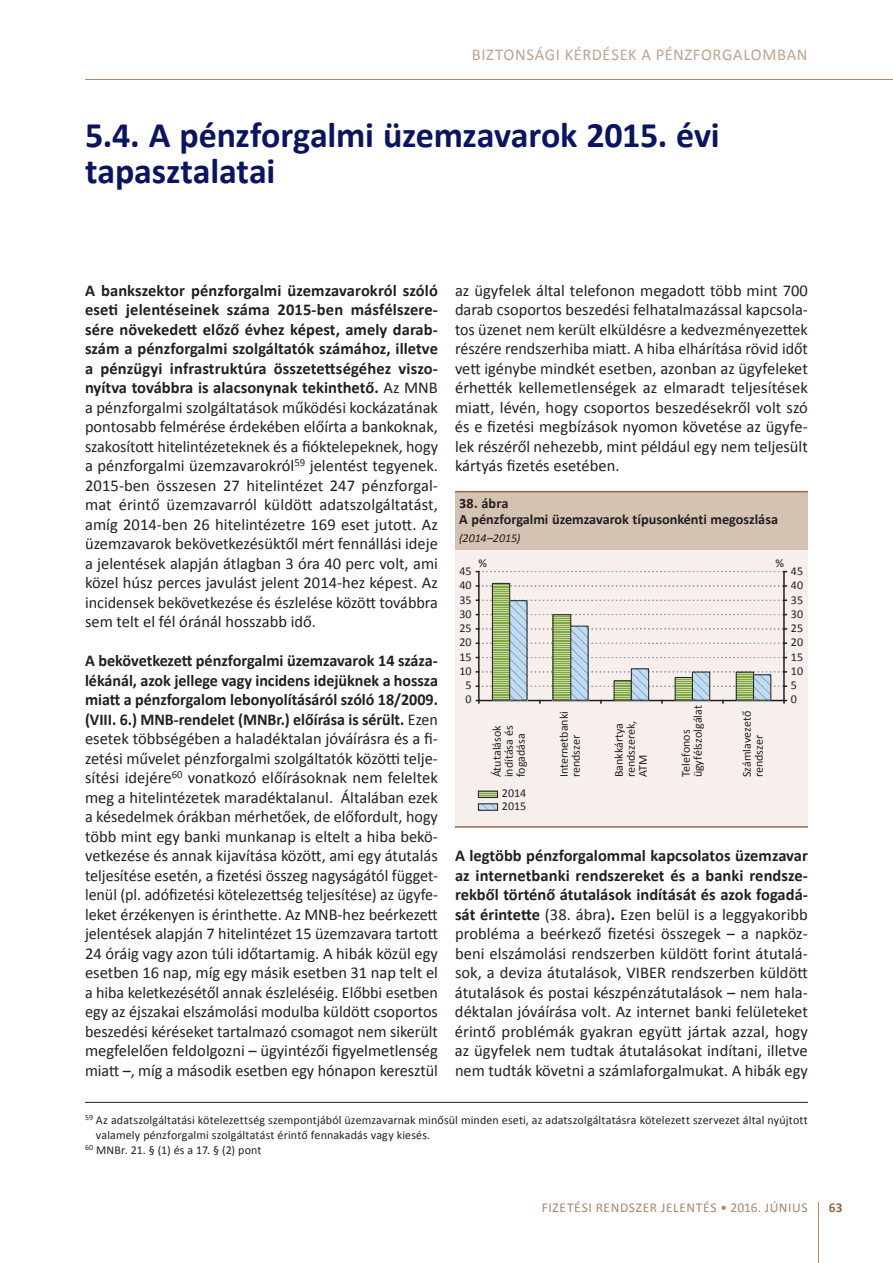
<style>
.page{position:relative;width:893px;height:1263px;background:#fff}
.page>*{position:absolute;margin:0;border:0;box-sizing:border-box;transform-origin:0 0}
.t1{font:700 36px/36px "Calibri";letter-spacing:-.005em;color:#0b145e}
.t2{font:16.5px/19.5px "Calibri";color:#231f20;text-align:justify}
.t3{font:16.5px "Calibri";color:#bda48f}
.t4{font:700 14.25px/15.8px "Calibri";color:#231f20}
.t5{font:13.5px "Calibri";letter-spacing:.045em;color:#a6886c}
.t6{font:700 13.5px "Calibri";color:#8e6d4b}
.t7{font:12px/12px "Calibri";letter-spacing:.005em;color:#231f20}
.t8{font:italic 12px "Calibri";letter-spacing:-.005em;color:#231f20}
.s1{font-weight:700}
</style>
<div class="page">
<hr style="left:818px;top:1202px;width:1px;height:61px;background:#a6886c">
<hr style="left:85px;top:79px;width:808px;height:1px;background:#a6886c">
<hr style="left:85px;top:1102px;width:723px;height:1px;background:#231f20">
<div style="left:455px;top:492px;width:353px;height:58px;background:#d4c2b3"></div>
<div style="left:455px;top:550px;width:353px;height:277px;background:#f6efec"></div>
<hr style="left:455px;top:491px;width:353px;height:1px;background:#8e6d4b">
<hr style="left:455px;top:826px;width:353px;height:2px;background:#8e6d4b">
<hr style="left:478px;top:572px;width:2px;height:128px;background:#231f20">
<svg style="left:476px;top:700px;width:310px;height:3px"></svg>
<svg style="left:476px;top:685px;width:310px;height:2px"></svg>
<svg style="left:476px;top:671px;width:310px;height:2px"></svg>
<svg style="left:476px;top:657px;width:310px;height:1px"></svg>
<svg style="left:476px;top:642px;width:310px;height:2px"></svg>
<svg style="left:476px;top:628px;width:310px;height:2px"></svg>
<svg style="left:476px;top:614px;width:310px;height:1px"></svg>
<svg style="left:476px;top:599px;width:310px;height:2px"></svg>
<svg style="left:476px;top:585px;width:310px;height:2px"></svg>
<svg style="left:476px;top:571px;width:310px;height:1px"></svg>
<hr style="left:783px;top:572px;width:2px;height:128px;background:#231f20">
<svg style="left:738px;top:674px;width:14px;height:24px"></svg>
<div style="left:736px;top:672px;width:18px;height:28px;border:1px solid #231f20"></div>
<svg style="left:677px;top:679px;width:14px;height:19px"></svg>
<div style="left:675px;top:677px;width:18px;height:23px;border:1px solid #231f20"></div>
<svg style="left:616px;top:682px;width:14px;height:16px"></svg>
<div style="left:614px;top:680px;width:18px;height:20px;border:1px solid #231f20"></div>
<svg style="left:555px;top:616px;width:14px;height:82px"></svg>
<svg style="left:494px;top:585px;width:14px;height:113px;background:#9fbc6d"></svg>
<div style="left:492px;top:583px;width:18px;height:117px;border:1px solid #231f20"></div>
<svg style="left:755px;top:676px;width:14px;height:22px"></svg>
<div style="left:753px;top:674px;width:18px;height:26px;border:1px solid #231f20"></div>
<svg style="left:694px;top:674px;width:14px;height:24px"></svg>
<div style="left:692px;top:672px;width:18px;height:28px;border:1px solid #231f20"></div>
<svg style="left:633px;top:670px;width:14px;height:28px"></svg>
<div style="left:631px;top:668px;width:18px;height:32px;border:1px solid #231f20"></div>
<svg style="left:572px;top:628px;width:14px;height:70px"></svg>
<svg style="left:511px;top:602px;width:14px;height:96px"></svg>
<div style="left:509px;top:600px;width:18px;height:100px;border:1px solid #231f20"></div>
<svg style="left:480px;top:805px;width:16px;height:4px"></svg>
<div style="left:478px;top:803px;width:20px;height:8px;border:1px solid #231f20"></div>
<svg style="left:480px;top:793px;width:16px;height:3px"></svg>
<div style="left:478px;top:791px;width:20px;height:7px;border:1px solid #231f20"></div>
<p class="t3" style="left:472px;top:44px;width:11px">Biztonságikér</p>
<p class="t3" style="left:592px;top:44px;width:13px">désekapénzforgalomban</p>
<h1 class="t1" style="left:85px;top:117px;width:636px">5.4. A pénzforgalmi üzemzavarok 2015. évi tapasztalatai</h1>
<p class="t2" style="left:455px;top:281px;width:354px">az ügyfelek által telefonon megadott több mint 700 darab csoportos beszedési felhatalmazással kapcsola&shy;tos üzenet nem került elküldésre a kedvezményezettek részére rendszerhiba miatt. A hiba elhárítása rövid időt vett igénybe mindkét esetben, azonban az ügyfeleket érhették kellemetlenségek az elmaradt teljesítések miatt, lévén, hogy csoportos beszedésekről volt szó és e fizetési megbízások nyomon követése az ügyfe&shy;lek részéről nehezebb, mint például egy nem teljesült kártyás fizetés esetében.</p>
<p class="t2" style="left:85px;top:281px;width:354px"><span class="s1">A bankszektor pénzforgalmi üzemzavarokról szóló eseti jelentéseinek száma 2015-ben másfélszere&shy;sére növekedett előző évhez képest, amely darab&shy;szám a pénzforgalmi szolgáltatók számához, illetve a pénzügyi infrastruktúra összetettségéhez viszo&shy;nyítva továbbra is alacsonynak tekinthető.</span> Az MNB a pénzforgalmi szolgáltatások működési kockázatának pontosabb felmérése érdekében előírta a bankoknak, szakosított hitelintézeteknek és a fióktelepeknek, hogy a pénzforgalmi üzemzavarokról<sup>59</sup> jelentést tegyenek.<br>2015-ben összesen 27 hitelintézet 247 pénzforgal&shy;mat érintő üzemzavarról küldött adatszolgáltatást, amíg 2014-ben 26 hitelintézetre 169 eset jutott. Az üzemzavarok bekövetkezésüktől mért fennállási ideje a jelentések alapján átlagban 3 óra 40 perc volt, ami közel húsz perces javulást jelent 2014-hez képest. Az incidensek bekövetkezése és észlelése között továbbra sem telt el fél óránál hosszabb idő.</p>
<p class="t2" style="left:85px;top:651px;width:354px"><span class="s1">A bekövetkezett pénzforgalmi üzemzavarok 14 száza&shy;lékánál, azok jellege vagy incidens idejüknek a hossza miatt a pénzforgalom lebonyolításáról szóló 18/2009. (VIII. 6.) MNB-rendelet (MNBr.) előírása is sérült.</span> Ezen esetek többségében a haladéktalan jóváírásra és a fi&shy;zetési művelet pénzforgalmi szolgáltatók közötti telje&shy;sítési idejére<sup>60</sup> vonatkozó előírásoknak nem feleltek meg a hitelintézetek maradéktalanul. Általában ezek a késedelmek órákban mérhetőek, de előfordult, hogy több mint egy banki munkanap is eltelt a hiba bekö&shy;vetkezése és annak kijavítása között, ami egy átutalás teljesítése esetén, a fizetési összeg nagyságától függet&shy;lenül (pl. adófizetési kötelezettség teljesítése) az ügyfe&shy;leket érzékenyen is érinthette. Az MNB-hez beérkezett jelentések alapján 7 hitelintézet 15 üzemzavara tartott 24 óráig vagy azon túli időtartamig. A hibák közül egy esetben 16 nap, míg egy másik esetben 31 nap telt el a hiba keletkezésétől annak észleléséig. Előbbi esetben egy az éjszakai elszámolási modulba küldött csoportos beszedési kéréseket tartalmazó csomagot nem sikerült megfelelően feldolgozni – ügyintézői figyelmetlenség miatt –, míg a második esetben egy hónapon keresztül</p>
<p class="t4" style="left:459px;top:496px;width:320px">38. ábra<br>A pénzforgalmi üzemzavarok típusonkénti megoszlása</p>
<p class="t8" style="left:459px;top:530px;width:63px">(2014–2015)</p>
<p class="t7" style="left:478px;top:556px;width:10px">%</p>
<p class="t7" style="left:775px;top:556px;width:10px">%</p>
<p class="t7" style="left:791px;top:565px;width:14px">45</p>
<p class="t7" style="left:459px;top:565px;width:14px">45</p>
<p class="t7" style="left:791px;top:579px;width:14px">40</p>
<p class="t7" style="left:459px;top:579px;width:14px">40</p>
<p class="t7" style="left:791px;top:593px;width:14px">35</p>
<p class="t7" style="left:459px;top:593px;width:14px">35</p>
<p class="t7" style="left:791px;top:607px;width:14px">30</p>
<p class="t7" style="left:459px;top:607px;width:14px">30</p>
<p class="t7" style="left:791px;top:622px;width:14px">25</p>
<p class="t7" style="left:459px;top:622px;width:14px">25</p>
<p class="t7" style="left:791px;top:636px;width:14px">20</p>
<p class="t7" style="left:459px;top:636px;width:14px">20</p>
<p class="t7" style="left:791px;top:650px;width:14px">15</p>
<p class="t7" style="left:459px;top:650px;width:14px">15</p>
<p class="t7" style="left:791px;top:664px;width:14px">10</p>
<p class="t7" style="left:459px;top:664px;width:14px">10</p>
<p class="t7" style="left:791px;top:679px;width:8px">5</p>
<p class="t7" style="left:466px;top:679px;width:8px">5</p>
<p class="t7" style="left:791px;top:693px;width:8px">0</p>
<p class="t7" style="left:466px;top:693px;width:8px">0</p>
<p class="t7" style="left:679px;top:777px;width:74px;rotate:-90deg">Telefonos ügyfélszolgálat</p>
<p class="t7" style="left:740px;top:777px;width:68px;rotate:-90deg">Számlavezető rendszer</p>
<p class="t7" style="left:557px;top:777px;width:68px;rotate:-90deg">Internetbanki rendszer</p>
<p class="t7" style="left:612px;top:777px;width:58px;rotate:-90deg">Bankkártya rendszerek,<br>ATM</p>
<p class="t7" style="left:490px;top:777px;width:54px;text-align:justify;rotate:-90deg">Átutalások indítása és fogadása</p>
<p class="t7" style="left:502px;top:787px;width:26px">2014</p>
<p class="t7" style="left:502px;top:799px;width:26px">2015</p>
<p class="t2" style="left:455px;top:846px;width:354px"><span class="s1">A legtöbb pénzforgalommal kapcsolatos üzemzavar az internetbanki rendszereket és a banki rendsze&shy;rekből történő átutalások indítását és azok fogadá&shy;sát érintette</span> (38. ábra)<span class="s1">.</span> Ezen belül is a leggyakoribb probléma a beérkező fizetési összegek – a napköz&shy;beni elszámolási rendszerben küldött forint átutalá&shy;sok, a deviza átutalások, VIBER rendszerben küldött átutalások és postai készpénzátutalások – nem hala&shy;déktalan jóváírása volt. Az internet banki felületeket érintő problémák gyakran együtt jártak azzal, hogy az ügyfelek nem tudtak átutalásokat indítani, illetve nem tudták követni a számlaforgalmukat. A hibák egy</p>
<p class="t7" style="left:85px;top:1114px;width:724px"><sup>59</sup> Az adatszolgáltatási kötelezettség szempontjából üzemzavarnak minősül minden eseti, az adatszolgáltatásra kötelezett szervezet által nyújtott</p>
<p class="t7" style="left:96px;top:1129px;width:336px">valamely pénzforgalmi szolgáltatást érintő fennakadás vagy kiesés.</p>
<p class="t7" style="left:85px;top:1144px;width:178px"><sup>60</sup> MNBr. 21. § (1) és a 17. § (2) pont</p>
<p class="t5" style="left:542px;top:1199px;width:266px">Fizetési rendszer jelentés • 2016. JÚnI US</p>
<p class="t6" style="left:829px;top:1199px;width:15px">63</p>
</div>
